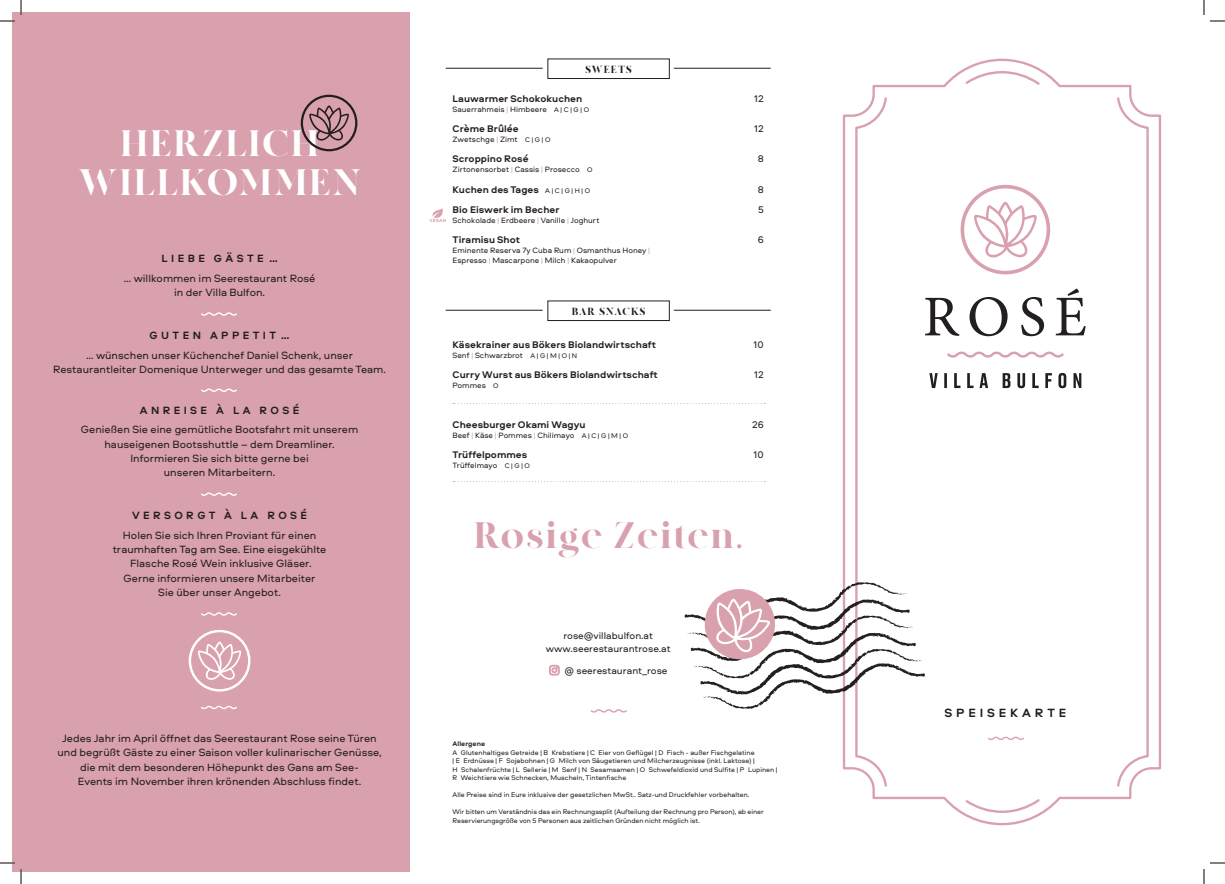
<style>
.page{position:relative;width:1225px;height:884px;background:#fff}
.page>*{position:absolute;margin:0;border:0;box-sizing:border-box;transform-origin:0 0}
.t1{font:900 36.7px/39.4px "MADE Canvas";letter-spacing:.05em;color:#fff;text-align:center}
.t2{font:900 36.7px "MADE Canvas";letter-spacing:.05em;color:#d9a0ad}
.t3{font:700 12.5px "Aeroport";letter-spacing:.31em;color:#231f20}
.t4{font:11px/14.3px "Aeroport";color:#231f20;text-align:center}
.t5{font:700 11px "Aeroport";letter-spacing:.31em;color:#231f20}
.t6{font:900 10.4px "MADE Canvas";letter-spacing:.1em;color:#231f20}
.t7{font:700 10px "Aeroport";color:#231f20}
.t8{font:10px/13px "Aeroport";color:#231f20;text-align:center}
.t9{font:8px/10px "Aeroport";color:#231f20}
.t10{font:7px/8.5px "Aeroport";color:#231f20}
.t11{font:700 7px "Aeroport";color:#231f20}
.s1{color:#d9a0ad}
.s2{font-size:7px}
.s3{font-weight:400;font-size:7px}
</style>
<div class="page">
<div style="left:12px;top:12px;width:397px;height:859px;background:#d9a0ad"></div>
<svg style="left:201px;top:705px;width:36px;height:5px"></svg>
<svg style="left:201px;top:312px;width:36px;height:4px"></svg>
<svg style="left:201px;top:388px;width:36px;height:4px"></svg>
<svg style="left:201px;top:492px;width:36px;height:4px"></svg>
<svg style="left:201px;top:612px;width:36px;height:4px"></svg>
<svg style="left:301px;top:95px;width:56px;height:56px"></svg>
<hr style="left:445px;top:68px;width:97px;height:1px;background:#231f20">
<hr style="left:673px;top:68px;width:97px;height:1px;background:#231f20">
<hr style="left:445px;top:310px;width:97px;height:1px;background:#231f20">
<hr style="left:673px;top:310px;width:97px;height:1px;background:#231f20">
<div style="left:547px;top:59px;width:122px;height:20px;border:1px solid #231f20"></div>
<div style="left:547px;top:301px;width:122px;height:20px;border:1px solid #231f20"></div>
<svg style="left:591px;top:709px;width:35px;height:4px"></svg>
<svg style="left:842px;top:58px;width:319px;height:768px"></svg>
<svg style="left:853px;top:70px;width:296px;height:744px"></svg>
<svg style="left:549px;top:664px;width:11px;height:12px"></svg>
<svg style="left:684px;top:582px;width:241px;height:128px"></svg>
<svg style="left:453px;top:403px;width:312px;height:1px"></svg>
<svg style="left:453px;top:481px;width:312px;height:1px"></svg>
<svg style="left:429px;top:208px;width:16px;height:14px"></svg>
<svg style="left:189px;top:630px;width:61px;height:62px"></svg>
<svg style="left:0;top:0;width:22px;height:22px"></svg>
<svg style="left:0;top:862px;width:22px;height:22px"></svg>
<svg style="left:1203px;top:0;width:21px;height:22px"></svg>
<svg style="left:1203px;top:862px;width:21px;height:22px"></svg>
<h1 class="t1" style="left:78px;top:127px;width:285px">HERZLICH<br>WILLKOMMEN</h1>
<p class="t5" style="left:161px;top:251px;width:118px">LIEBE GÄSTE …</p>
<p class="t4" style="left:124px;top:271px;width:193px">… willkommen im Seerestaurant Rosé in der Villa Bulfon.</p>
<p class="t5" style="left:150px;top:327px;width:141px">GUTEN APPETIT …</p>
<p class="t4" style="left:53px;top:347px;width:334px">… wünschen unser Küchenchef Daniel Schenk, unser<br>Restaurantleiter Domenique Unterweger und das gesamte Team.</p>
<p class="t5" style="left:140px;top:402px;width:161px">ANREISE À LA ROSÉ</p>
<p class="t4" style="left:81px;top:422px;width:279px">Genießen Sie eine gemütliche Bootsfahrt mit unserem hauseigenen Bootsshuttle – dem Dreamliner.<br>Informieren Sie sich bitte gerne bei<br>unseren Mitarbeitern.</p>
<p class="t5" style="left:132px;top:507px;width:177px">VERSORGT À LA ROSÉ</p>
<p class="t4" style="left:113px;top:527px;width:215px">Holen Sie sich Ihren Proviant für einen traumhaften Tag am See. Eine eisgekühlte Flasche Rosé Wein inklusive Gläser.<br>Gerne informieren unsere Mitarbeiter<br>Sie über unser Angebot.</p>
<p class="t4" style="left:57px;top:731px;width:325px">Jedes Jahr im April öffnet das Seerestaurant Rose seine Türen und begrüßt Gäste zu einer Saison voller kulinarischer Genüsse, die mit dem besonderen Höhepunkt des Gans am See-<br>Events im November ihren krönenden Abschluss findet.</p>
<p class="t6" style="left:585px;top:63px;width:48px">SWEETS</p>
<p class="t7" style="left:452px;top:92px;width:131px">Lauwarmer Schokokuchen</p>
<p class="t8" style="left:754px;top:92px;width:11px">12</p>
<p class="t9" style="left:452px;top:104px;width:138px">Sauerrahmeis <span class="s1">|</span> Himbeere <span class="s2">A | C | G | O</span></p>
<p class="t7" style="left:452px;top:122px;width:68px">Crème Brûlée</p>
<p class="t8" style="left:754px;top:122px;width:11px">12</p>
<p class="t9" style="left:452px;top:134px;width:99px">Zwetschge <span class="s1">|</span> Zimt <span class="s2">C | G | O</span></p>
<p class="t7" style="left:452px;top:152px;width:77px">Scroppino Rosé</p>
<p class="t8" style="left:757px;top:152px;width:8px">8</p>
<p class="t9" style="left:452px;top:164px;width:142px">Zirtonensorbet <span class="s1">|</span> Cassis <span class="s1">|</span> Prosecco <span class="s2">O</span></p>
<p class="t7" style="left:452px;top:182px;width:139px">Kuchen des Tages <span class="s3">A | C | G | H | O</span></p>
<p class="t8" style="left:757px;top:182px;width:8px">8</p>
<p class="t7" style="left:452px;top:202px;width:108px">Bio Eiswerk im Becher</p>
<p class="t8" style="left:757px;top:202px;width:7px">5</p>
<p class="t9" style="left:452px;top:214px;width:148px">Schokolade <span class="s1">|</span> Erdbeere <span class="s1">|</span> Vanille <span class="s1">|</span> Joghurt</p>
<p class="t7" style="left:452px;top:232px;width:69px">Tiramisu Shot</p>
<p class="t8" style="left:757px;top:232px;width:8px">6</p>
<p class="t9" style="left:452px;top:244px;width:199px">Eminente Reserva 7y Cuba Rum <span class="s1">|</span> Osmanthus Honey <span class="s1">|<br></span>Espresso <span class="s1">|</span> Mascarpone <span class="s1">|</span> Milch <span class="s1">|</span> Kakaopulver</p>
<p class="t6" style="left:571px;top:305px;width:75px">BAR SNACKS</p>
<p class="t7" style="left:452px;top:337px;width:205px">Käsekrainer aus Bökers Biolandwirtschaft</p>
<p class="t8" style="left:753px;top:338px;width:12px">10</p>
<p class="t9" style="left:452px;top:350px;width:126px">Senf <span class="s1">|</span> Schwarzbrot <span class="s2">A | G | M | O | N</span></p>
<p class="t7" style="left:452px;top:367px;width:207px">Curry Wurst aus Bökers Biolandwirtschaft</p>
<p class="t8" style="left:754px;top:368px;width:11px">12</p>
<p class="t9" style="left:452px;top:380px;width:48px">Pommes <span class="s2">O</span></p>
<p class="t7" style="left:452px;top:417px;width:134px">Cheesburger Okami Wagyu</p>
<p class="t8" style="left:752px;top:418px;width:13px">26</p>
<p class="t9" style="left:452px;top:430px;width:177px">Beef <span class="s1">|</span> Käse <span class="s1">|</span> Pommes <span class="s1">|</span> Chilimayo <span class="s2">A | C | G | M | O</span></p>
<p class="t7" style="left:452px;top:447px;width:76px">Trüffelpommes</p>
<p class="t8" style="left:753px;top:448px;width:12px">10</p>
<p class="t9" style="left:452px;top:460px;width:79px">Trüffelmayo <span class="s2">C | G | O</span></p>
<h1 class="t2" style="left:474px;top:515px;width:270px">Rosige Zeiten.</h1>
<p class="t8" style="left:545px;top:628px;width:126px">rose@villabulfon.at www.seerestaurantrose.at</p>
<p class="t8" style="left:564px;top:663px;width:105px">@ seerestaurant_rose</p>
<p class="t11" style="left:452px;top:739px;width:34px">Allergene</p>
<p class="t10" style="left:452px;top:748px;width:326px">A Glutenhaltiges Getreide | B Krebstiere | C Eier von Geflügel | D Fisch - außer Fischgelatine<br>| E Erdnüsse | F Sojabohnen | G Milch von Säugetieren und Milcherzeugnisse (inkl. Laktose) |<br>H Schalenfrüchte | L Sellerie | M Senf | N Sesamsamen | O Schwefeldioxid und Sulfite | P Lupinen | R Weichtiere wie Schnecken, Muscheln, Tintenfische</p>
<p class="t10" style="left:452px;top:790px;width:298px">Alle Preise sind in Eure inklusive der gesetzlichen MwSt.. Satz-und Druckfehler vorbehalten.</p>
<p class="t10" style="left:452px;top:807px;width:312px">Wir bitten um Verständnis das ein Rechnungssplit (Aufteilung der Rechnung pro Person), ab einer<br>Reservierungsgröße von 5 Personen aus zeitlichen Gründen nicht möglich ist.</p>
<p class="t3" style="left:944px;top:704px;width:123px">SPEISEKARTE</p>
</div>
